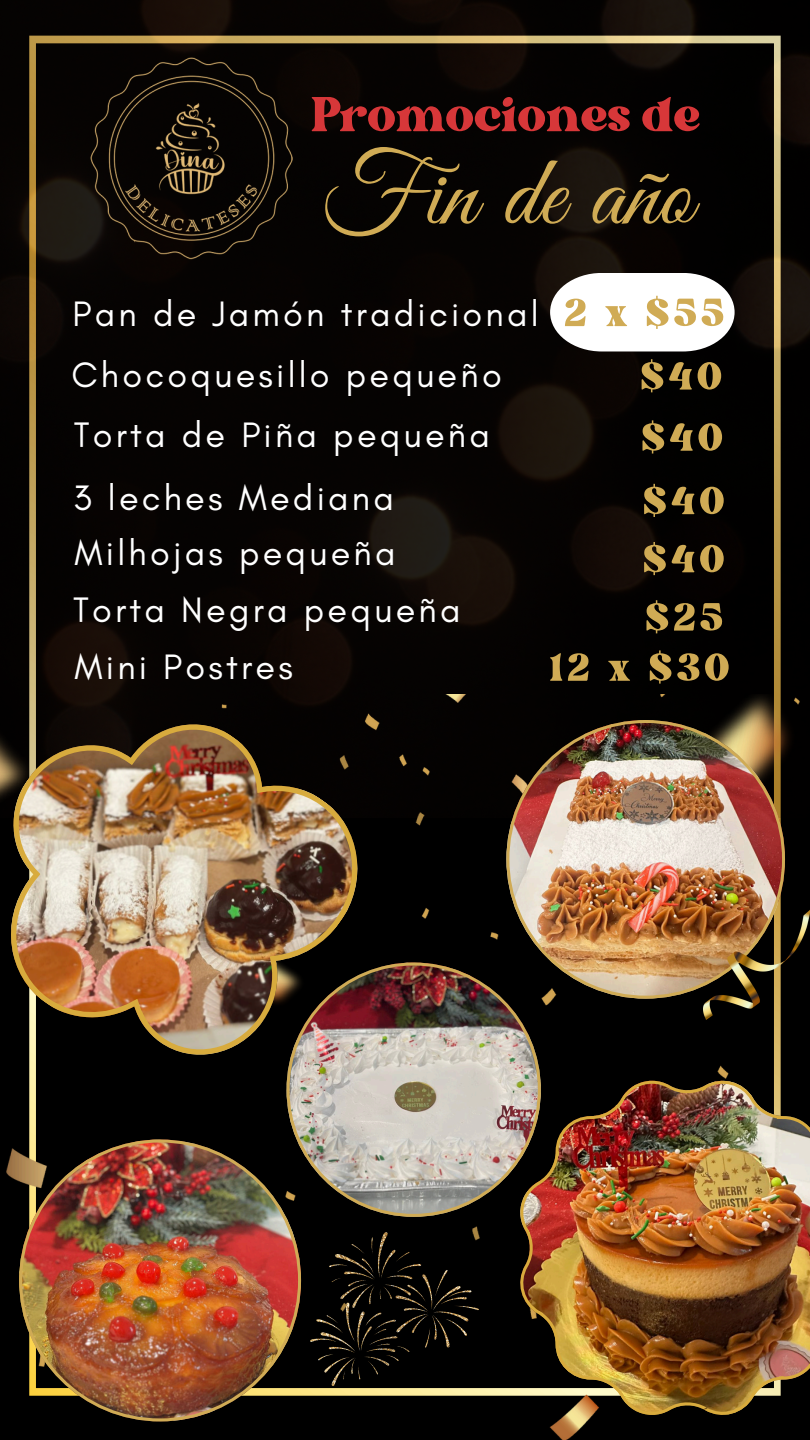
<style>
.page{position:relative;width:810px;height:1440px;background:#fff}
.page>*{position:absolute;margin:0;border:0;box-sizing:border-box;transform-origin:0 0}
.t1{font:100.5px "Great Vibes";color:#d0ab55}
.t2{font:67.2px "Bright";color:#d73739}
.t3{font:54px "Bright";letter-spacing:.09em;color:#d0ab55}
.t4{font:36px "Glacial Indifference";letter-spacing:.09em;color:#fff}
</style>
<div class="page">
<img style="left:0;top:0;width:810px;height:694px">
<div style="left:0;top:694px;width:810px;height:746px;background:#000"></div>
<img style="left:70px;top:37px;width:244px;height:245px">
<img style="left:19px;top:1140px;width:282px;height:281px">
<img style="left:0;top:714px;width:369px;height:351px">
<img style="left:520px;top:1081px;width:290px;height:333px">
<img style="left:506px;top:720px;width:279px;height:279px">
<img style="left:311px;top:1232px;width:168px;height:153px">
<img style="left:704px;top:909px;width:106px;height:111px">
<img style="left:287px;top:963px;width:254px;height:254px">
<svg style="left:550px;top:273px;width:185px;height:78px"></svg>
<h3 class="t2" style="left:312px;top:86px;width:391px">Promociones de</h3>
<p class="t1" style="left:320px;top:138px;width:374px">Fin de año</p>
<p class="t4" style="left:73px;top:292px;width:468px">Pan de Jamón tradicional</p>
<h3 class="t4" style="left:72px;top:352px;width:432px">Chocoquesillo pequeño</h3>
<p class="t3" style="left:565px;top:290px;width:161px">2 x $55</p>
<h3 class="t3" style="left:642px;top:353px;width:82px">$40</h3>
<p class="t4" style="left:74px;top:413px;width:418px">Torta de Piña pequeña</p>
<h3 class="t3" style="left:643px;top:414px;width:82px">$40</h3>
<p class="t4" style="left:73px;top:476px;width:322px">3 leches Mediana</p>
<h3 class="t3" style="left:644px;top:478px;width:82px">$40</h3>
<h3 class="t4" style="left:75px;top:531px;width:323px">Milhojas pequeña</h3>
<p class="t3" style="left:644px;top:536px;width:82px">$40</p>
<p class="t4" style="left:73px;top:587px;width:389px">Torta Negra pequeña</p>
<p class="t3" style="left:646px;top:594px;width:78px">$25</p>
<p class="t3" style="left:550px;top:644px;width:181px">12 x $30</p>
<p class="t4" style="left:75px;top:644px;width:220px">Mini Postres</p>
</div>
